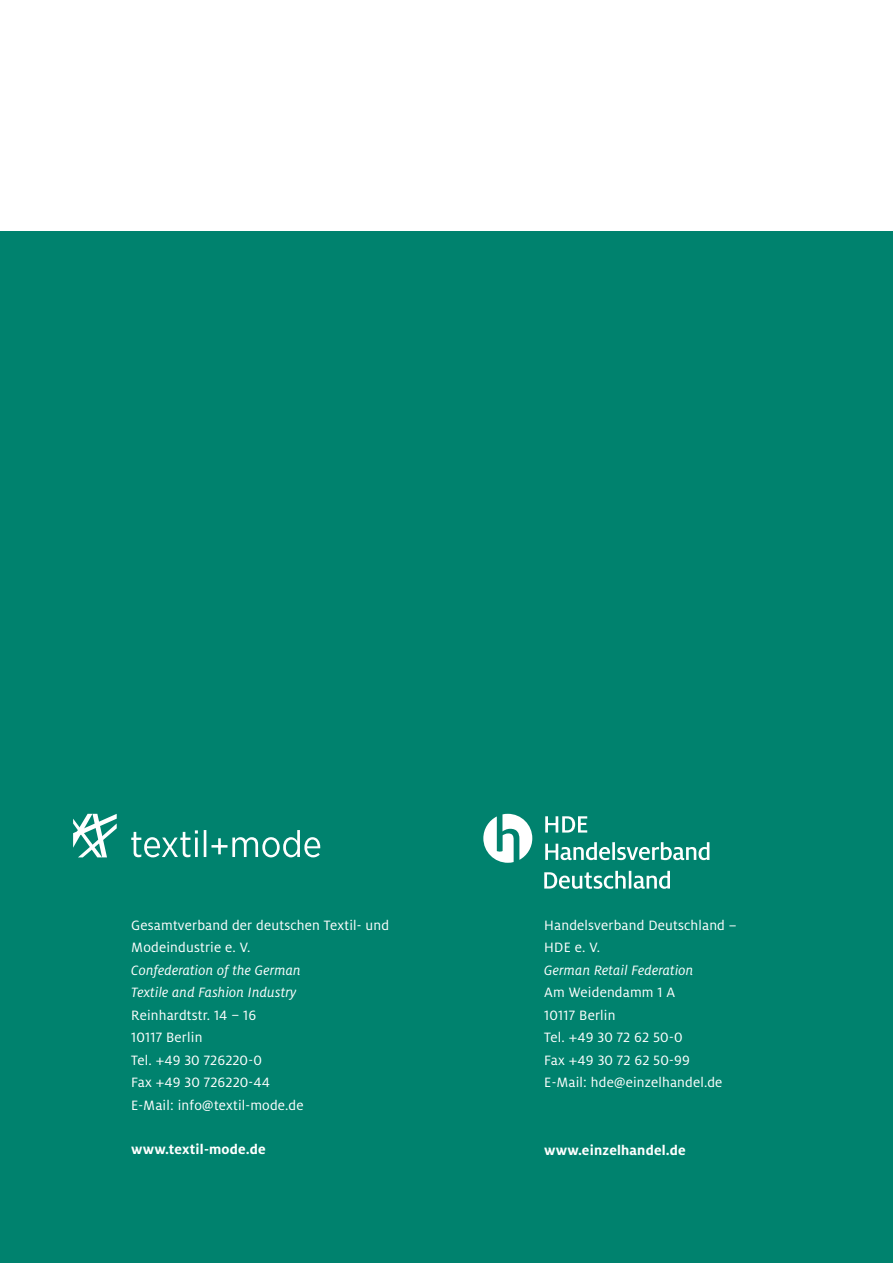
<style>
.page{position:relative;width:893px;height:1263px;background:#fff}
.page>*{position:absolute;margin:0;border:0;box-sizing:border-box;transform-origin:0 0}
.t1{font:15px/22.5px "Milo OT";letter-spacing:.01em;color:#fff}
.t2{font:italic 15px/22.5px "Milo OT";letter-spacing:.01em;color:#fff}
.t3{font:700 15px "Milo OT";letter-spacing:.01em;color:#fff}
</style>
<div class="page">
<div style="left:0;top:232px;width:893px;height:1031px;background:#00826e"></div>
<svg style="left:73px;top:814px;width:44px;height:43px"></svg>
<svg style="left:131px;top:830px;width:189px;height:27px"></svg>
<svg style="left:544px;top:871px;width:126px;height:18px"></svg>
<svg style="left:545px;top:842px;width:164px;height:18px"></svg>
<svg style="left:545px;top:816px;width:42px;height:16px"></svg>
<svg style="left:483px;top:814px;width:49px;height:49px"></svg>
<p class="t1" style="left:131px;top:914px;width:259px">Gesamtverband der deutschen Textil- und<br>Modeindustrie e. V.</p>
<p class="t2" style="left:131px;top:959px;width:171px">Confederation of the German<br>Textile and Fashion Industry</p>
<p class="t1" style="left:131px;top:1004px;width:174px">Reinhardtstr. 14 – 16<br>10117 Berlin<br>Tel. +49 30 726220-0<br>Fax +49 30 726220-44<br>E-Mail: info@textil-mode.de</p>
<p class="t3" style="left:131px;top:1141px;width:136px">www.textil-mode.de</p>
<p class="t1" style="left:544px;top:914px;width:194px">Handelsverband Deutschland –<br>HDE e. V.</p>
<p class="t2" style="left:544px;top:959px;width:151px">German Retail Federation</p>
<p class="t1" style="left:544px;top:981px;width:180px">Am Weidendamm 1 A<br>10117 Berlin<br>Tel. +49 30 72 62 50-0<br>Fax +49 30 72 62 50-99<br>E-Mail: hde@einzelhandel.de</p>
<p class="t3" style="left:544px;top:1142px;width:143px">www.einzelhandel.de</p>
</div>
